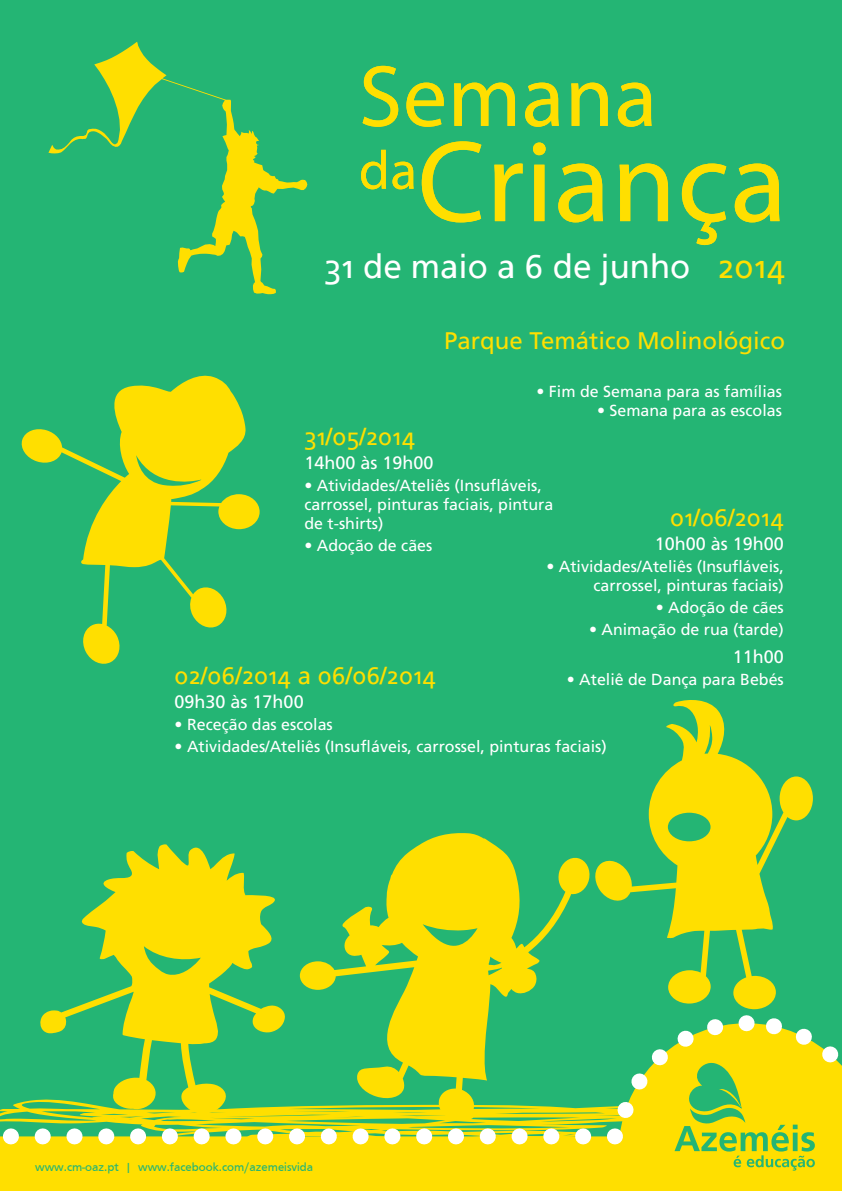
<style>
.page{position:relative;width:842px;height:1191px;background:#24b574}
.page>*{position:absolute;margin:0;border:0;box-sizing:border-box;transform-origin:0 0}
.t1{font:33px "Frutiger Linotype";color:#fff}
.t2{font:24px "Frutiger Linotype";color:#ffdf00}
.t3{font:24px "Frutiger LT";color:#ffdf00}
.t4{font:18px "Frutiger LT";color:#fff}
.t5{font:16px/19.2px "Frutiger LT";color:#fff;text-align:right}
.t6{font:12px "Frutiger";color:#24b574}
.s1{color:#ffdf00}
</style>
<div class="page">
<svg style="left:76px;top:844px;width:202px;height:163px;fill:#ffdf00"></svg>
<svg style="left:21px;top:375px;width:239px;height:289px"></svg>
<svg style="left:595px;top:700px;width:218px;height:307px"></svg>
<svg style="left:300px;top:833px;width:290px;height:174px"></svg>
<svg style="left:363px;top:66px;width:35px;height:61px"></svg>
<svg style="left:406px;top:83px;width:38px;height:44px"></svg>
<svg style="left:454px;top:83px;width:61px;height:43px"></svg>
<svg style="left:525px;top:83px;width:34px;height:44px"></svg>
<svg style="left:571px;top:83px;width:37px;height:43px"></svg>
<svg style="left:618px;top:83px;width:34px;height:44px"></svg>
<svg style="left:361px;top:150px;width:25px;height:39px"></svg>
<svg style="left:392px;top:162px;width:22px;height:27px"></svg>
<svg style="left:422px;top:141px;width:59px;height:81px"></svg>
<svg style="left:494px;top:163px;width:29px;height:58px"></svg>
<svg style="left:533px;top:142px;width:13px;height:79px"></svg>
<svg style="left:558px;top:163px;width:45px;height:59px"></svg>
<svg style="left:620px;top:163px;width:48px;height:58px"></svg>
<svg style="left:682px;top:163px;width:44px;height:82px"></svg>
<svg style="left:735px;top:163px;width:44px;height:59px"></svg>
<svg style="left:48px;top:42px;width:259px;height:252px"></svg>
<svg style="left:0;top:1007px;width:842px;height:184px"></svg>
<svg style="left:674px;top:1062px;width:141px;height:108px"></svg>
<h1 class="t1" style="left:325px;top:246px;width:462px">31 de maio a 6 de junho <span class="s1">2014</span></h1>
<h2 class="t3" style="left:444px;top:326px;width:342px">Parque Temático Molinológico</h2>
<p class="t5" style="left:536px;top:382px;width:247px">• Fim de Semana para as famílias</p>
<p class="t5" style="left:597px;top:401px;width:186px">• Semana para as escolas</p>
<h2 class="t2" style="left:304px;top:422px;width:112px">31/05/2014</h2>
<p class="t4" style="left:304px;top:452px;width:131px">14h00 às 19h00</p>
<p class="t5" style="left:304px;top:475px;width:250px;text-align:left">• Atividades/Ateliês (Insufláveis, carrossel, pinturas faciais, pintura de t-shirts)</p>
<p class="t5" style="left:304px;top:536px;width:130px">• Adoção de cães</p>
<h2 class="t2" style="left:670px;top:502px;width:115px">01/06/2014</h2>
<p class="t4" style="left:655px;top:533px;width:131px">10h00 às 19h00</p>
<p class="t5" style="left:546px;top:556px;width:239px">• Atividades/Ateliês (Insufláveis, carrossel, pinturas faciais)</p>
<p class="t5" style="left:656px;top:597px;width:130px">• Adoção de cães</p>
<p class="t5" style="left:589px;top:619px;width:196px">• Animação de rua (tarde)</p>
<p class="t4" style="left:733px;top:646px;width:53px">11h00</p>
<h2 class="t2" style="left:175px;top:661px;width:263px">02/06/2014 a 06/06/2014</h2>
<p class="t5" style="left:567px;top:669px;width:218px">• Ateliê de Dança para Bebés</p>
<p class="t4" style="left:175px;top:691px;width:131px">09h30 às 17h00</p>
<p class="t5" style="left:175px;top:714px;width:160px">• Receção das escolas</p>
<p class="t5" style="left:175px;top:736px;width:434px">• Atividades/Ateliês (Insufláveis, carrossel, pinturas faciais)</p>
<p class="t6" style="left:35px;top:1159px;width:279px">www.cm-oaz.pt | www.facebook.com/azemeisvida</p>
</div>
